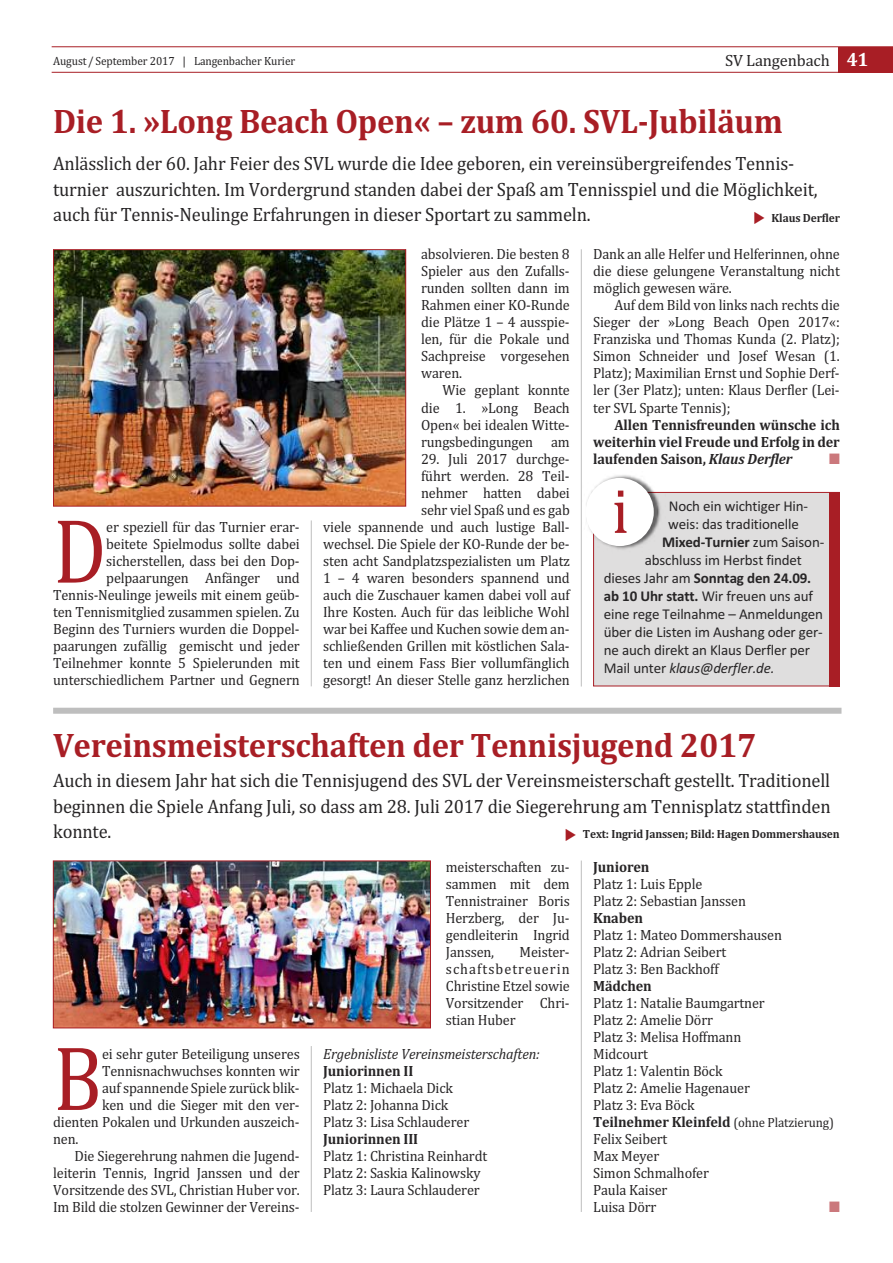
<style>
.page{position:relative;width:893px;height:1263px;background:#fff}
.page>*{position:absolute;margin:0;border:0;box-sizing:border-box;transform-origin:0 0}
.t1{font:92.7px "Cambria";color:#a81e25;scale:.87 1}
.t2{font:64.2px "Cambria";color:#a81e25;scale:.95 1}
.t3{font:700 34.5px "Cambria";letter-spacing:-.01em;color:#a81e25;scale:.95 1}
.t4{font:19.5px/25.5px "Cambria";letter-spacing:-.01em;color:#272526;scale:.95 1}
.t5{font:16.5px "Cambria";letter-spacing:-.01em;color:#272526}
.t6{font:15px/17px "Cambria";letter-spacing:-.01em;color:#272526;text-align:justify;scale:.95 1}
.t7{font:15px "Calibri";letter-spacing:-.01em;color:#272526}
.t8{font:700 15px/17px "Cambria";letter-spacing:-.01em;color:#272526;text-align:justify;scale:.95 1}
.t9{font:700 15px "Calibri";letter-spacing:-.01em;color:#272526}
.t10{font:italic 15px "Cambria";letter-spacing:-.01em;color:#272526;scale:.95 1}
.t11{font:italic 15px "Calibri";letter-spacing:-.01em;color:#272526}
.t12{font:15px "Zapf Dingbats ITC";color:#cb787c;scale:.95 1}
.t13{font:700 12px "Cambria";letter-spacing:-.01em;color:#272526;scale:.95 1}
.t14{font:12px "Cambria";letter-spacing:-.01em;color:#272526;scale:.95 1}
.s1{font-weight:700;font-size:19.5px;color:#fff}
.s2{font-style:italic}
.s3{font-weight:400}
.s4{font-weight:700}
.s5{font-style:normal}
.s6{font-size:13.5px}
</style>
<div class="page">
<hr style="left:52px;top:46px;width:841px;height:1px;background:#a81e25">
<hr style="left:52px;top:72px;width:841px;height:1px;background:#a81e25">
<div style="left:838px;top:47px;width:55px;height:25px;background:#a81e25"></div>
<img style="left:55px;top:251px;width:349px;height:253px">
<div style="left:53px;top:249px;width:353px;height:257px;border:1px solid #a81e25"></div>
<div style="left:594px;top:493px;width:245px;height:193px;background:#dfdede"></div>
<div style="left:593px;top:492px;width:247px;height:194px;border:1px solid #a81e25"></div>
<div style="left:829px;top:492px;width:11px;height:194px;background:#a81e25"></div>
<img style="left:586px;top:475px;width:79px;height:79px">
<div style="left:586px;top:478px;width:68px;height:68px;background:#fff;border-radius:50%"></div>
<hr style="left:581px;top:249px;width:1px;height:437px;background:#bebebe">
<hr style="left:311px;top:520px;width:1px;height:166px;background:#bebebe">
<hr style="left:311px;top:1046px;width:1px;height:166px;background:#bebebe">
<hr style="left:581px;top:860px;width:1px;height:352px;background:#bebebe">
<div style="left:53px;top:708px;width:788px;height:6px;background:#bebebe"></div>
<img style="left:55px;top:862px;width:374px;height:164px">
<div style="left:53px;top:860px;width:378px;height:168px;border:1px solid #a81e25"></div>
<p class="t14" style="left:53px;top:53px;width:256px">August / September 2017 | Langenbacher Kurier</p>
<p class="t5" style="left:725px;top:50px;width:145px">SV Langenbach <span class="s1">41</span></p>
<h3 class="t3" style="left:53px;top:101px;width:770px">Die 1. »Long Beach Open« – zum 60. SVL-Jubiläum</h3>
<p class="t4" style="left:53px;top:151px;width:806px">Anlässlich der 60. Jahr feier des SVL wurde die idee geboren, ein vereinsübergreifendes tennis&shy;turnier auszurichten. im Vordergrund standen dabei der Spaß am tennisspiel und die möglichkeit, auch für tennis-Neulinge erfahrungen in dieser Sportart zu sammeln.</p>
<p class="t13" style="left:772px;top:211px;width:74px">Klaus Derfler</p>
<h1 class="t1" style="left:53px;top:496px;width:63px">D</h1>
<p class="t6" style="left:53px;top:518px;width:261px;text-align:right">er speziell für das turnier erar-<br>beitete Spielmodus sollte dabei sicherstellen, dass bei den Dop&shy;pelpaarungen Anfänger und tennis-Neulinge jeweils mit einem geüb&shy;ten tennismitglied zusammen spielen. Zu beginn des turniers wurden die Doppel&shy;paarungen zufällig gemischt und jeder teilnehmer konnte 5 Spielerunden mit unterschiedlichem Partner und Gegnern</p>
<p class="t6" style="left:421px;top:246px;width:158px">absolvieren. Die besten 8<br>Spieler aus den Zufalls&shy;runden sollten dann im Rahmen einer KO-Runde die Plätze 1 – 4 ausspie&shy;len, für die Pokale und Sachpreise vorgesehen waren.</p>
<p class="t6" style="left:421px;top:382px;width:158px;text-indent:21px">Wie geplant konnte die 1. »Long beach Open« bei idealen Witte&shy;rungsbedingungen am</p>
<p class="t6" style="left:323px;top:450px;width:262px;text-align:right">29. Juli 2017 durchge-<br>führt werden. 28 teil-<br>nehmer hatten dabei<br>sehr viel Spaß und es gab<br>viele spannende und auch lustige ball&shy;wechsel. Die Spiele der KO-Runde der be&shy;sten acht Sandplatzspezialisten um Platz 1 – 4 waren besonders spannend und auch die Zuschauer kamen dabei voll auf ihre Kosten. Auch für das leibliche Wohl war bei Kaffee und Kuchen sowie dem an&shy;schließenden Grillen mit köstlichen Sala&shy;ten und einem fass bier vollumfänglich gesorgt! An dieser Stelle ganz herzlichen</p>
<p class="t6" style="left:593px;top:246px;width:261px">Dank an alle Helfer und Helferinnen, ohne die diese gelungene Veranstaltung nicht möglich gewesen wäre.</p>
<p class="t6" style="left:593px;top:297px;width:261px;text-indent:21px">Auf dem bild von links nach rechts die Sieger der »Long beach Open 2017«: franziska und thomas Kunda (2. Platz); Simon Schneider und Josef Wesan (1.<br>Platz); maximilian ernst und Sophie Derf&shy;ler (3er Platz); unten: Klaus Derfler (Lei&shy;ter SVL Sparte tennis);</p>
<p class="t8" style="left:593px;top:416px;width:261px;text-indent:21px">Allen Tennisfreunden wünsche ich weiterhin viel Freude und Erfolg in der laufenden Saison, <span class="s2">Klaus Derfler</span></p>
<p class="t12" style="left:829px;top:450px;width:13px">■</p>
<h2 class="t2" style="left:612px;top:473px;width:19px">i</h2>
<p class="t7" style="left:669px;top:497px;width:141px">Noch ein wichtiger Hin-</p>
<p class="t7" style="left:668px;top:515px;width:132px">weis: das traditionelle</p>
<p class="t9" style="left:662px;top:533px;width:164px">Mixed-Turnier <span class="s3">zum Saison-</span></p>
<p class="t7" style="left:645px;top:551px;width:159px">abschluss im Herbst findet</p>
<p class="t9" style="left:604px;top:569px;width:209px"><span class="s3">dieses Jahr am</span> Sonntag den 24.09.</p>
<p class="t7" style="left:604px;top:587px;width:211px"><span class="s4">ab 10 Uhr statt.</span> Wir freuen uns auf</p>
<p class="t7" style="left:604px;top:605px;width:221px">eine rege Teilnahme – Anmeldungen</p>
<p class="t7" style="left:604px;top:623px;width:221px">über die Listen im Aushang oder ger-</p>
<p class="t7" style="left:604px;top:641px;width:208px">ne auch direkt an Klaus Derfler per</p>
<p class="t11" style="left:604px;top:659px;width:172px"><span class="s5">Mail unter</span> klaus@derfler.de.</p>
<h3 class="t3" style="left:53px;top:725px;width:742px">Vereinsmeisterschaften der Tennisjugend 2017</h3>
<h3 class="t4" style="left:53px;top:768px;width:820px;text-align:justify">Auch in diesem Jahr hat sich die tennisjugend des SVL der Vereinsmeisterschaft gestellt. traditionell beginnen die Spiele Anfang Juli, so dass am 28. Juli 2017 die Siegerehrung am tennisplatz stattfinden konnte.</h3>
<p class="t13" style="left:583px;top:827px;width:272px">Text: Ingrid Janssen; Bild: Hagen Dommershausen</p>
<h1 class="t1" style="left:53px;top:1024px;width:58px">b</h1>
<p class="t6" style="left:102px;top:1045px;width:210px">ei sehr guter beteiligung unseres</p>
<p class="t6" style="left:102px;top:1062px;width:210px">tennisnachwuchses konnten wir</p>
<p class="t6" style="left:102px;top:1079px;width:209px">aufspannende Spiele zurück blik-</p>
<p class="t6" style="left:102px;top:1096px;width:209px">ken und die Sieger mit den ver-</p>
<p class="t6" style="left:53px;top:1113px;width:261px">dienten Pokalen und urkunden auszeich-</p>
<p class="t6" style="left:53px;top:1130px;width:28px">nen.</p>
<p class="t6" style="left:74px;top:1147px;width:239px">Die Siegerehrung nahmen die Jugend-</p>
<p class="t6" style="left:53px;top:1164px;width:261px">leiterin tennis, ingrid Janssen und der</p>
<p class="t6" style="left:53px;top:1181px;width:261px">Vorsitzende des SVL, Christian Huber vor.</p>
<p class="t6" style="left:53px;top:1198px;width:261px">im bild die stolzen Gewinner der Vereins-</p>
<p class="t6" style="left:446px;top:858px;width:132px">meisterschaften zu&shy;sammen mit dem tennistrainer boris Herzberg, der Ju&shy;gendleiterin ingrid Janssen,</p>
<p class="t6" style="left:446px;top:943px;width:132px;text-indent:74px">meister&shy;schaftsbetreuerin Christine etzel sowie Vorsitzender Chri&shy;stian Huber</p>
<p class="t10" style="left:323px;top:1045px;width:230px">Ergebnisliste Vereinsmeisterschaften:</p>
<p class="t8" style="left:323px;top:1062px;width:96px">Juniorinnen II</p>
<p class="t6" style="left:323px;top:1079px;width:155px;text-align:left">Platz 1: michaela Dick<br>Platz 2: Johanna Dick<br>Platz 3: Lisa Schlauderer</p>
<p class="t8" style="left:323px;top:1130px;width:102px">Juniorinnen III</p>
<p class="t6" style="left:323px;top:1147px;width:174px;text-align:left">Platz 1: Christina Reinhardt<br>Platz 2: Saskia Kalinowsky<br>Platz 3: Laura Schlauderer</p>
<p class="t8" style="left:593px;top:858px;width:61px">Junioren</p>
<p class="t6" style="left:593px;top:875px;width:162px">Platz 1: Luis epple<br>Platz 2: Sebastian Janssen</p>
<p class="t8" style="left:593px;top:909px;width:54px">Knaben</p>
<p class="t6" style="left:593px;top:926px;width:200px;text-align:left">Platz 1: mateo Dommershausen<br>Platz 2: Adrian Seibert<br>Platz 3: ben backhoff</p>
<p class="t8" style="left:593px;top:977px;width:63px">Mädchen</p>
<p class="t6" style="left:593px;top:994px;width:255px;text-align:left">Platz 1: Natalie baumgartner<br>Platz 2: Amelie Dörr<br>Platz 3: melisa Hoffmann<br>midcourt<br>Platz 1: Valentin böck<br>Platz 2: Amelie Hagenauer<br>Platz 3: eva böck<br><span class="s4">Teilnehmer Kleinfeld</span> <span class="s6">(ohne Platzierung) </span>felix Seibert<br>max meyer<br>Simon Schmalhofer<br>Paula Kaiser<br>Luisa Dörr</p>
<p class="t12" style="left:829px;top:1198px;width:13px">■</p>
</div>
